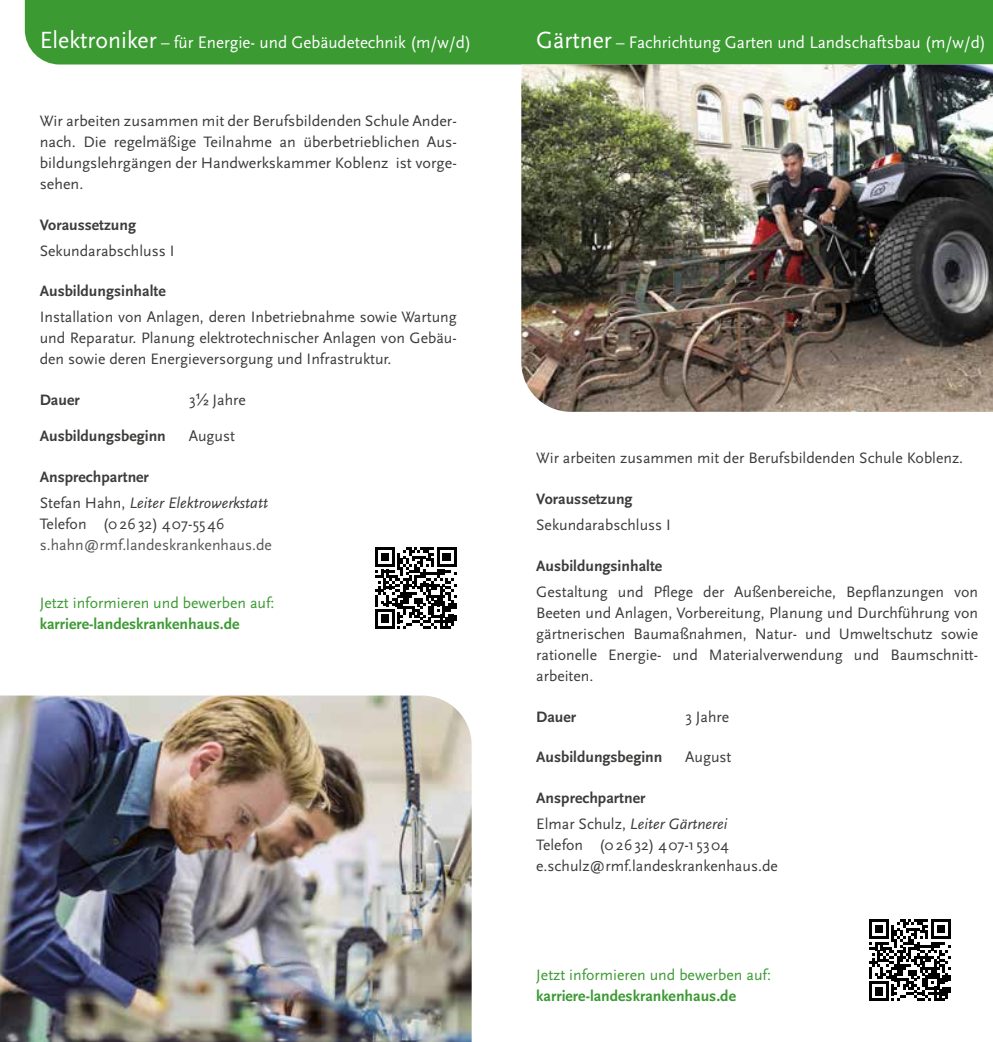
<style>
.page{position:relative;width:993px;height:1042px;background:#fff}
.page>*{position:absolute;margin:0;border:0;box-sizing:border-box;transform-origin:0 0}
.t1{font:17.5px "Scala Sans OT";color:#fff}
.t2{font:15.75px/21px "Scala Sans OT";color:#3c3c3b;text-align:justify}
.t3{font:700 15.75px/25.9px "Scala Sans OT";color:#3c3c3b}
.t4{font:15.75px "Scala Sans OT";color:#3b9a32}
.t5{font:700 15.75px "Scala Sans OT";color:#3b9a32}
.t6{font:italic 15.75px/25.9px "Scala Sans OT";color:#3c3c3b}
.t7{font:15.75px "Scala Sans OT";color:#575756}
.s1{font-size:24.5px}
.s2{font-family:"Arial"}
.s3{font-weight:700;font-style:normal}
.s4{font-style:normal}
.s5{font-weight:400}
.s6{font-weight:400;font-style:italic}
</style>
<div class="page">
<div style="left:25px;top:0;width:967px;height:64px;background:#3b9a32"></div>
<img style="left:521px;top:64px;width:471px;height:348px">
<img style="left:0;top:695px;width:471px;height:347px">
<svg style="left:869px;top:919px;width:81px;height:82px"></svg>
<svg style="left:375px;top:547px;width:81px;height:82px"></svg>
<p class="t1" style="left:40px;top:33px;width:433px"><span class="s1">Elektroniker</span> – für Energie- und Gebäudetechnik (m/w/d)</p>
<p class="t1" style="left:536px;top:33px;width:451px"><span class="s1">Gärtner</span> – Fachrichtung Garten und Landschaftsbau (m/w/d)</p>
<p class="t2" style="left:40px;top:110px;width:418px">Wir arbeiten zusammen mit der Berufsbildenden Schule Ander&shy;nach. Die regelmäßige Teilnahme an überbetrieblichen Aus&shy;bildungslehrgängen der Handwerkskammer Koblenz ist vorge&shy;sehen.</p>
<p class="t3" style="left:40px;top:212px;width:98px">Voraussetzung</p>
<p class="t2" style="left:40px;top:240px;width:136px">Sekundarabschluss I</p>
<p class="t3" style="left:40px;top:278px;width:127px">Ausbildungsinhalte</p>
<p class="t2" style="left:40px;top:307px;width:418px">Installation von Anlagen, deren Inbetriebnahme sowie Wartung und Reparatur. Planung elektrotechnischer Anlagen von Gebäu&shy;den sowie deren Energieversorgung und Infrastruktur.</p>
<p class="t3" style="left:40px;top:387px;width:41px">Dauer</p>
<p class="t2" style="left:189px;top:390px;width:59px">3<span class="s2">½</span> Jahre</p>
<p class="t3" style="left:40px;top:423px;width:128px">Ausbildungsbeginn</p>
<p class="t2" style="left:189px;top:426px;width:48px">August</p>
<p class="t6" style="left:40px;top:464px;width:230px"><span class="s3">Ansprechpartner<br></span><span class="s4">Stefan Hahn,</span> Leiter Elektrowerkstatt</p>
<p class="t2" style="left:40px;top:513px;width:186px">Telefon (02632) 407-5546</p>
<p class="t7" style="left:40px;top:536px;width:234px">s.hahn@rmf.landeskrankenhaus.de</p>
<p class="t4" style="left:40px;top:594px;width:236px">Jetzt informieren und bewerben auf:</p>
<p class="t5" style="left:40px;top:615px;width:201px">karriere-landeskrankenhaus.de</p>
<p class="t2" style="left:536px;top:448px;width:428px">Wir arbeiten zusammen mit der Berufsbildenden Schule Koblenz.</p>
<p class="t3" style="left:536px;top:486px;width:98px">Voraussetzung</p>
<p class="t2" style="left:536px;top:514px;width:136px">Sekundarabschluss I</p>
<p class="t3" style="left:536px;top:553px;width:127px">Ausbildungsinhalte</p>
<p class="t2" style="left:536px;top:581px;width:443px">Gestaltung und Pflege der Außenbereiche, Bepflanzungen von Beeten und Anlagen, Vorbereitung, Planung und Durchführung von gärtnerischen Baumaßnahmen, Natur- und Umweltschutz sowie rationelle Energie- und Materialverwendung und Baumschnitt&shy;arbeiten.</p>
<p class="t3" style="left:536px;top:704px;width:41px">Dauer</p>
<p class="t2" style="left:685px;top:706px;width:46px">3 Jahre</p>
<p class="t3" style="left:536px;top:744px;width:128px">Ausbildungsbeginn</p>
<p class="t2" style="left:685px;top:747px;width:48px">August</p>
<p class="t3" style="left:536px;top:785px;width:193px">Ansprechpartner<br><span class="s5">Elmar Schulz,</span> <span class="s6">Leiter Gärtnerei</span></p>
<p class="t2" style="left:536px;top:835px;width:243px">Telefon (02632) 407-1 5304 e.schulz@rmf.landeskrankenhaus.de</p>
<p class="t4" style="left:536px;top:966px;width:236px">Jetzt informieren und bewerben auf:</p>
<p class="t5" style="left:536px;top:987px;width:201px">karriere-landeskrankenhaus.de</p>
</div>
